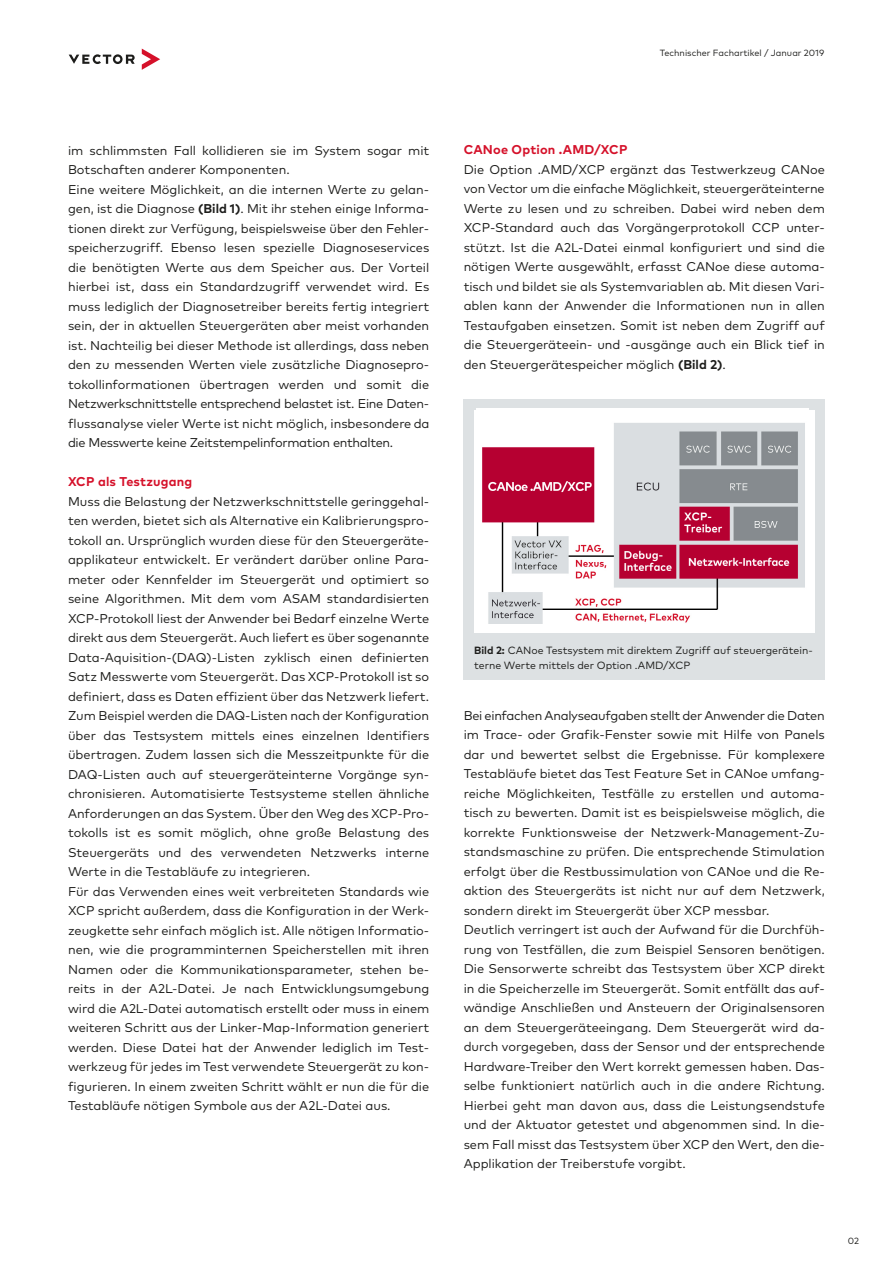
<style>
.page{position:relative;width:893px;height:1263px;background:#fff}
.page>*{position:absolute;margin:0;border:0;box-sizing:border-box;transform-origin:0 0}
.t1{font:12.75px/19.5px "Mark Pro";color:#1d1d1b}
.t2{font:700 12.75px "Mark Pro";letter-spacing:.015em;color:#d5112a}
.t3{font:10.5px/15px "Mark Pro";color:#1d1d1b}
.t4{font:9px "Mark Pro";color:#1d1d1b}
.s1{font-weight:700}
</style>
<div class="page">
<svg style="left:142px;top:49px;width:18px;height:21px"></svg>
<svg style="left:69px;top:54px;width:66px;height:10px"></svg>
<div style="left:463px;top:400px;width:362px;height:280px;background:#dde1e3"></div>
<div style="left:474px;top:411px;width:340px;height:222px;background:#fff"></div>
<img style="left:477px;top:408px;width:331px;height:215px">
<p class="t4" style="left:660px;top:46px;width:166px">Technischer Fachartikel / Januar 2019</p>
<p class="t1" style="left:68px;top:139px;width:363px">im schlimmsten Fall kollidieren sie im System sogar mit Botschaften anderer Komponenten.<br>Eine weitere Möglichkeit, an die internen Werte zu gelan&shy;gen, ist die Diagnose <span class="s1">(Bild 1)</span>. Mit ihr stehen einige Informa&shy;tionen direkt zur Verfügung, beispielsweise über den Fehler&shy;speicherzugriff. Ebenso lesen spezielle Diagnoseservices die benötigten Werte aus dem Speicher aus. Der Vorteil hierbei ist, dass ein Standardzugriff verwendet wird. Es muss lediglich der Diagnosetreiber bereits fertig integriert sein, der in aktuellen Steuergeräten aber meist vorhanden ist. Nachteilig bei dieser Methode ist allerdings, dass neben den zu messenden Werten viele zusätzliche Diagnosepro&shy;tokollinformationen übertragen werden und somit die Netzwerkschnittstelle entsprechend belastet ist. Eine Daten&shy;flussanalyse vieler Werte ist nicht möglich, insbesondere da die Messwerte keine Zeitstempelinformation enthalten.</p>
<p class="t2" style="left:68px;top:472px;width:126px">XCP als Testzugang</p>
<p class="t1" style="left:68px;top:490px;width:363px">Muss die Belastung der Netzwerkschnittstelle geringgehal&shy;ten werden, bietet sich als Alternative ein Kalibrierungspro&shy;tokoll an. Ursprünglich wurden diese für den Steuergeräte&shy;applikateur entwickelt. Er verändert darüber online Para&shy;meter oder Kennfelder im Steuergerät und optimiert so seine Algorithmen. Mit dem vom ASAM standardisierten XCP-Protokoll liest der Anwender bei Bedarf einzelne Werte direkt aus dem Steuergerät. Auch liefert es über sogenannte Data-Aquisition-(DAQ)-Listen zyklisch einen definierten Satz Messwerte vom Steuergerät. Das XCP-Protokoll ist so definiert, dass es Daten effizient über das Netzwerk liefert.<br>Zum Beispiel werden die DAQ-Listen nach der Konfiguration über das Testsystem mittels eines einzelnen Identifiers übertragen. Zudem lassen sich die Messzeitpunkte für die DAQ-Listen auch auf steuergeräteinterne Vorgänge syn&shy;chronisieren. Automatisierte Testsysteme stellen ähnliche Anforderungen an das System. Über den Weg des XCP-Pro&shy;tokolls ist es somit möglich, ohne große Belastung des Steuergeräts und des verwendeten Netzwerks interne Werte in die Testabläufe zu integrieren.<br>Für das Verwenden eines weit verbreiteten Standards wie XCP spricht außerdem, dass die Konfiguration in der Werk&shy;zeugkette sehr einfach möglich ist. Alle nötigen Informatio&shy;nen, wie die programminternen Speicherstellen mit ihren Namen oder die Kommunikationsparameter, stehen be&shy;reits in der A2L-Datei. Je nach Entwicklungsumgebung wird die A2L-Datei automatisch erstellt oder muss in einem weiteren Schritt aus der Linker-Map-Information generiert werden. Diese Datei hat der Anwender lediglich im Test&shy;werkzeug für jedes im Test verwendete Steuergerät zu kon&shy;figurieren. In einem zweiten Schritt wählt er nun die für die Testabläufe nötigen Symbole aus der A2L-Datei aus.</p>
<p class="t2" style="left:464px;top:140px;width:165px">CANoe Option .AMD/XCP</p>
<p class="t1" style="left:464px;top:159px;width:363px;text-align:justify">Die Option .AMD/XCP ergänzt das Testwerkzeug CANoe von Vector um die einfache Möglichkeit, steuergeräteinterne Werte zu lesen und zu schreiben. Dabei wird neben dem XCP-Standard auch das Vorgängerprotokoll CCP unter&shy;stützt. Ist die A2L-Datei einmal konfiguriert und sind die nötigen Werte ausgewählt, erfasst CANoe diese automa&shy;tisch und bildet sie als Systemvariablen ab. Mit diesen Vari&shy;ablen kann der Anwender die Informationen nun in allen Testaufgaben einsetzen. Somit ist neben dem Zugriff auf die Steuergeräteein- und -ausgänge auch ein Blick tief in den Steuergerätespeicher möglich <span class="s1">(Bild 2)</span>.</p>
<p class="t3" style="left:474px;top:642px;width:340px"><span class="s1">Bild 2:</span> CANoe Testsystem mit direktem Zugriff auf steuergerätein&shy;terne Werte mittels der Option .AMD/XCP</p>
<p class="t1" style="left:464px;top:705px;width:363px">Bei einfachen Analyseaufgaben stellt der Anwender die Daten im Trace- oder Grafik-Fenster sowie mit Hilfe von Panels dar und bewertet selbst die Ergebnisse. Für komplexere Testabläufe bietet das Test Feature Set in CANoe umfang&shy;reiche Möglichkeiten, Testfälle zu erstellen und automa&shy;tisch zu bewerten. Damit ist es beispielsweise möglich, die korrekte Funktionsweise der Netzwerk-Management-Zu&shy;standsmaschine zu prüfen. Die entsprechende Stimulation erfolgt über die Restbussimulation von CANoe und die Re&shy;aktion des Steuergeräts ist nicht nur auf dem Netzwerk, sondern direkt im Steuergerät über XCP messbar.<br>Deutlich verringert ist auch der Aufwand für die Durchfüh&shy;rung von Testfällen, die zum Beispiel Sensoren benötigen.<br>Die Sensorwerte schreibt das Testsystem über XCP direkt in die Speicherzelle im Steuergerät. Somit entfällt das auf&shy;wändige Anschließen und Ansteuern der Originalsensoren an dem Steuergeräteeingang. Dem Steuergerät wird da&shy;durch vorgegeben, dass der Sensor und der entsprechende Hardware-Treiber den Wert korrekt gemessen haben. Das&shy;selbe funktioniert natürlich auch in die andere Richtung.<br>Hierbei geht man davon aus, dass die Leistungsendstufe und der Aktuator getestet und abgenommen sind. In die&shy;sem Fall misst das Testsystem über XCP den Wert, den die-Applikation der Treiberstufe vorgibt.</p>
<p class="t4" style="left:848px;top:1234px;width:13px">02</p>
</div>
